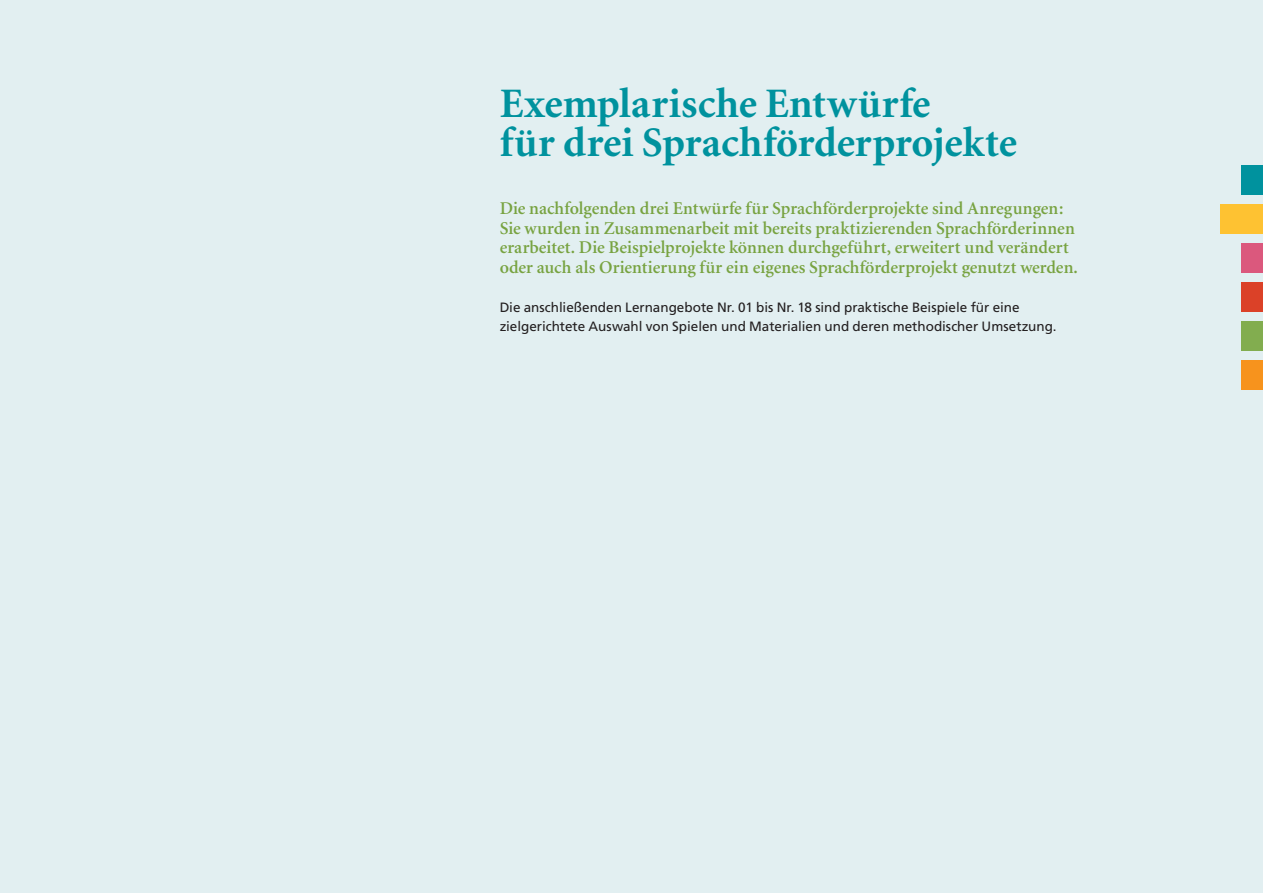
<style>
.page{position:relative;width:1263px;height:893px;background:#e2eff1}
.page>*{position:absolute;margin:0;border:0;box-sizing:border-box;transform-origin:0 0}
.t1{font:700 42px/39px "Minion";color:#00929e}
.t2{font:600 18px/19.5px "Minion";color:#78a341}
.t3{font:13.5px/19.5px "Frutiger";color:#231f20}
</style>
<div class="page">
<div style="left:1242px;top:166px;width:21px;height:29px;background:#00929e"></div>
<div style="left:1220px;top:205px;width:43px;height:29px;background:#fec232"></div>
<div style="left:1242px;top:244px;width:21px;height:29px;background:#db587d"></div>
<div style="left:1242px;top:283px;width:21px;height:29px;background:#db4128"></div>
<div style="left:1242px;top:322px;width:21px;height:29px;background:#82ad4f"></div>
<div style="left:1242px;top:361px;width:21px;height:29px;background:#f7931d"></div>
<h1 class="t1" style="left:500px;top:85px;width:519px">Exemplarische Entwürfe<br>für drei Sprachförderprojekte</h1>
<p class="t2" style="left:500px;top:199px;width:580px">Die nachfolgenden drei Entwürfe für Sprachförderprojekte sind Anregungen:<br>Sie wurden in Zusammenarbeit mit bereits praktizierenden Sprachförderinnen erarbeitet. Die Beispielprojekte können durchgeführt, erweitert und verändert oder auch als Orientierung für ein eigenes Sprachförderprojekt genutzt werden.</p>
<p class="t3" style="left:500px;top:297px;width:558px">Die anschließenden Lernangebote Nr. 01 bis Nr. 18 sind praktische Beispiele für eine zielgerichtete Auswahl von Spielen und Materialien und deren methodischer Umsetzung.</p>
</div>
